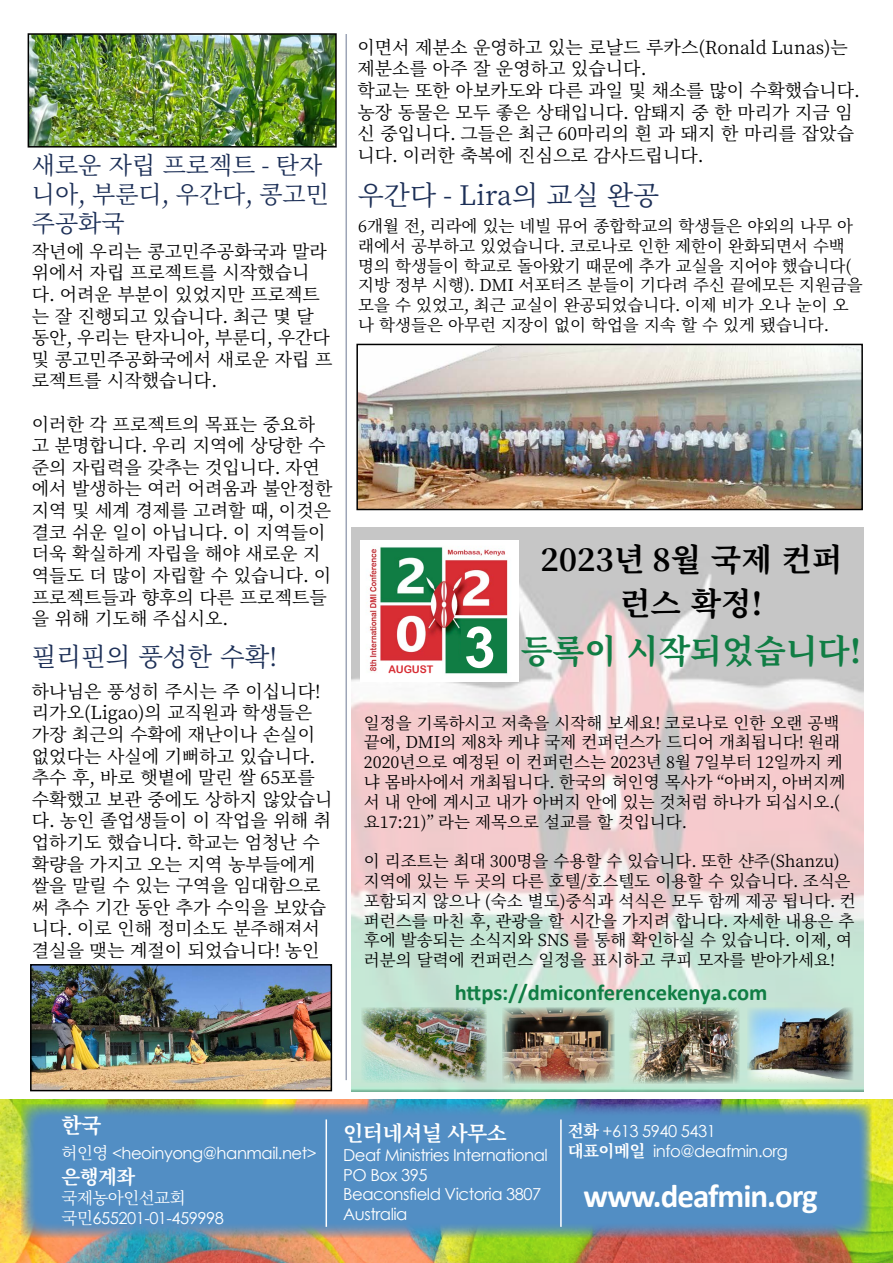
<style>
.page{position:relative;width:893px;height:1263px;background:#fff}
.page>*{position:absolute;margin:0;border:0;box-sizing:border-box;transform-origin:0 0}
.t1{font:700 57px "Arial";color:#fff}
.t2{font:700 33px "Calibri";letter-spacing:-.03em;color:#fff}
.t3{font:700 33px "Noto Serif KR";color:#107d44}
.t4{font:700 31.5px/43.5px "Noto Serif KR";color:#000;text-align:center}
.t5{font:27px "Noto Serif KR";color:#1c2f57}
.t6{font:25.5px "Noto Serif KR";color:#1c2f57}
.t7{font:24px/28.8px "Noto Serif KR";color:#1c2f57}
.t8{font:700 22.5px "Calibri";color:#107d44}
.t9{font:700 21px "Noto Serif KR";letter-spacing:-.03em;color:#fff}
.t10{font:700 19.5px "Noto Serif KR";color:#fff}
.t11{font:18px/21.6px "Noto Serif KR";color:#000}
.t12{font:16.5px/19.8px "Noto Serif KR";color:#000}
.t13{font:16.5px/19.8px "Century Gothic";letter-spacing:-.03em;color:#fff}
.t14{font:16.5px "Noto Serif KR";letter-spacing:-.03em;color:#fff}
.t15{font:10.5px "Arial Rounded MT Bold";color:#d72c33}
.s1{font-family:"Noto Serif KR"}
.s2{font-family:"Noto Serif KR";font-weight:700}
</style>
<div class="page">
<img style="left:0;top:1099px;width:893px;height:164px">
<hr style="left:345px;top:34px;width:2px;height:1046px;background:#9da5b7">
<svg style="left:21px;top:1103px;width:851px;height:134px;background:#5990ba"></svg>
<hr style="left:326px;top:1119px;width:1px;height:108px;background:#fff">
<hr style="left:560px;top:1119px;width:2px;height:108px;background:#fff">
<img style="left:31px;top:36px;width:303px;height:109px">
<div style="left:28px;top:33px;width:309px;height:115px;border:2px solid #000"></div>
<img style="left:33px;top:967px;width:296px;height:121px">
<div style="left:30px;top:964px;width:302px;height:127px;border:2px solid #000"></div>
<img style="left:359px;top:347px;width:501px;height:160px">
<div style="left:356px;top:344px;width:507px;height:166px;border:2px solid #000"></div>
<img style="left:352px;top:527px;width:512px;height:564px">
<img style="left:361px;top:540px;width:158px;height:141px">
<div style="left:383px;top:662px;width:58px;height:14px;background:#fff"></div>
<div style="left:462px;top:626px;width:32px;height:41px;background:#107d44"></div>
<img style="left:361px;top:1007px;width:125px;height:76px">
<img style="left:502px;top:1008px;width:113px;height:76px">
<img style="left:629px;top:1008px;width:111px;height:76px">
<img style="left:747px;top:1008px;width:106px;height:76px">
<h3 class="t7" style="left:32px;top:151px;width:299px">새로운 자립 프로젝트 - 탄자 니아, 부룬디, 우간다, 콩고민 주공화국</h3>
<p class="t11" style="left:32px;top:241px;width:302px">작년에 우리는 콩고민주공화국과 말라 위에서 자립 프로젝트를 시작했습니 다. 어려운 부분이 있었지만 프로젝트 는 잘 진행되고 있습니다. 최근 몇 달 동안, 우리는 탄자니아, 부룬디, 우간다 및 콩고민주공화국에서 새로운 자립 프 로젝트를 시작했습니다.</p>
<p class="t11" style="left:32px;top:414px;width:302px">이러한 각 프로젝트의 목표는 중요하 고 분명합니다. 우리 지역에 상당한 수 준의 자립력을 갖추는 것입니다. 자연 에서 발생하는 여러 어려움과 불안정한 지역 및 세계 경제를 고려할 때, 이것은 결코 쉬운 일이 아닙니다. 이 지역들이 더욱 확실하게 자립을 해야 새로운 지 역들도 더 많이 자립할 수 있습니다. 이 프로젝트들과 향후의 다른 프로젝트들 을 위해 기도해 주십시오.</p>
<h3 class="t6" style="left:32px;top:642px;width:247px">필리핀의 풍성한 수확!</h3>
<p class="t11" style="left:32px;top:681px;width:302px">하나님은 풍성히 주시는 주 이십니다! 리가오(Ligao)의 교직원과 학생들은 가장 최근의 수확에 재난이나 손실이 없었다는 사실에 기뻐하고 있습니다. 추수 후, 바로 햇볕에 말린 쌀 65포를 수확했고 보관 중에도 상하지 않았습니 다. 농인 졸업생들이 이 작업을 위해 취 업하기도 했습니다. 학교는 엄청난 수 확량을 가지고 오는 지역 농부들에게 쌀을 말릴 수 있는 구역을 임대함으로 써 추수 기간 동안 추가 수익을 보았습 니다. 이로 인해 정미소도 분주해져서 결실을 맺는 계절이 되었습니다! 농인</p>
<p class="t11" style="left:357px;top:37px;width:504px">이면서 제분소 운영하고 있는 로날드 루카스(Ronald Lunas)는 제분소를 아주 잘 운영하고 있습니다.<br>학교는 또한 아보카도와 다른 과일 및 채소를 많이 수확했습니다. 농장 동물은 모두 좋은 상태입니다. 암퇘지 중 한 마리가 지금 임 신 중입니다. 그들은 최근 60마리의 흰 과 돼지 한 마리를 잡았습 니다. 이러한 축복에 진심으로 감사드립니다.</p>
<h3 class="t5" style="left:358px;top:180px;width:303px">우간다 - Lira의 교실 완공</h3>
<p class="t12" style="left:358px;top:216px;width:506px">6개월 전, 리라에 있는 네빌 뮤어 종합학교의 학생들은 야외의 나무 아 래에서 공부하고 있었습니다. 코로나로 인한 제한이 완화되면서 수백 명의 학생들이 학교로 돌아왔기 때문에 추가 교실을 지어야 했습니다( 지방 정부 시행). DMI 서포터즈 분들이 기다려 주신 끝에모든 지원금을 모을 수 있었고, 최근 교실이 완공되었습니다. 이제 비가 오나 눈이 오 나 학생들은 아무런 지장이 없이 학업을 지속 할 수 있게 됐습니다.</p>
<p class="t15" style="left:388px;top:663px;width:46px">AUGUST</p>
<h1 class="t1" style="left:464px;top:607px;width:33px">3</h1>
<h3 class="t4" style="left:540px;top:539px;width:303px">2023년 8월 국제 컨퍼 런스 확정!</h3>
<h2 class="t3" style="left:521px;top:632px;width:342px">등록이 시작되었습니다!</h2>
<p class="t12" style="left:364px;top:713px;width:483px">일정을 기록하시고 저축을 시작해 보세요! 코로나로 인한 오랜 공백 끝에, DMI의 제8차 케냐 국제 컨퍼런스가 드디어 개최됩니다! 원래 2020년으로 예정된 이 컨퍼런스는 2023년 8월 7일부터 12일까지 케 냐 몸바사에서 개최됩니다. 한국의 허인영 목사가 “아버지, 아버지께 서 내 안에 계시고 내가 아버지 안에 있는 것처럼 하나가 되십시오.( 요17:21)” 라는 제목으로 설교를 할 것입니다.</p>
<p class="t12" style="left:364px;top:852px;width:493px">이 리조트는 최대 300명을 수용할 수 있습니다. 또한 샨주(Shanzu) 지역에 있는 두 곳의 다른 호텔/호스텔도 이용할 수 있습니다. 조식은 포함되지 않으나 (숙소 별도)중식과 석식은 모두 함께 제공 됩니다. 컨 퍼런스를 마친 후, 관광을 할 시간을 가지려 합니다. 자세한 내용은 추 후에 발송되는 소식지와 SNS 를 통해 확인하실 수 있습니다. 이제, 여 러분의 달력에 컨퍼런스 일정을 표시하고 쿠피 모자를 받아가세요!</p>
<p class="t8" style="left:455px;top:977px;width:314px">https://dmiconferencekenya.com</p>
<p class="t9" style="left:62px;top:1114px;width:41px">한국</p>
<p class="t13" style="left:62px;top:1143px;width:257px"><span class="s1">허인영</span> &lt;heoinyong@hanmail.net&gt;</p>
<p class="t10" style="left:62px;top:1166px;width:75px">은행계좌</p>
<p class="t14" style="left:62px;top:1189px;width:126px">국제농아인선교회</p>
<p class="t13" style="left:62px;top:1208px;width:164px"><span class="s1">국민</span>655201-01-459998</p>
<p class="t9" style="left:343px;top:1121px;width:165px">인터네셔널 사무소</p>
<p class="t13" style="left:343px;top:1144px;width:206px">Deaf Ministries International<br>PO Box 395<br>Beaconsfield Victoria 3807<br>Australia</p>
<p class="t13" style="left:568px;top:1121px;width:222px"><span class="s2">전화</span> +613 5940 5431 <span class="s2">대표이메일</span> info@deafmin.org</p>
<h2 class="t2" style="left:584px;top:1172px;width:236px">www.deafmin.org</h2>
</div>
